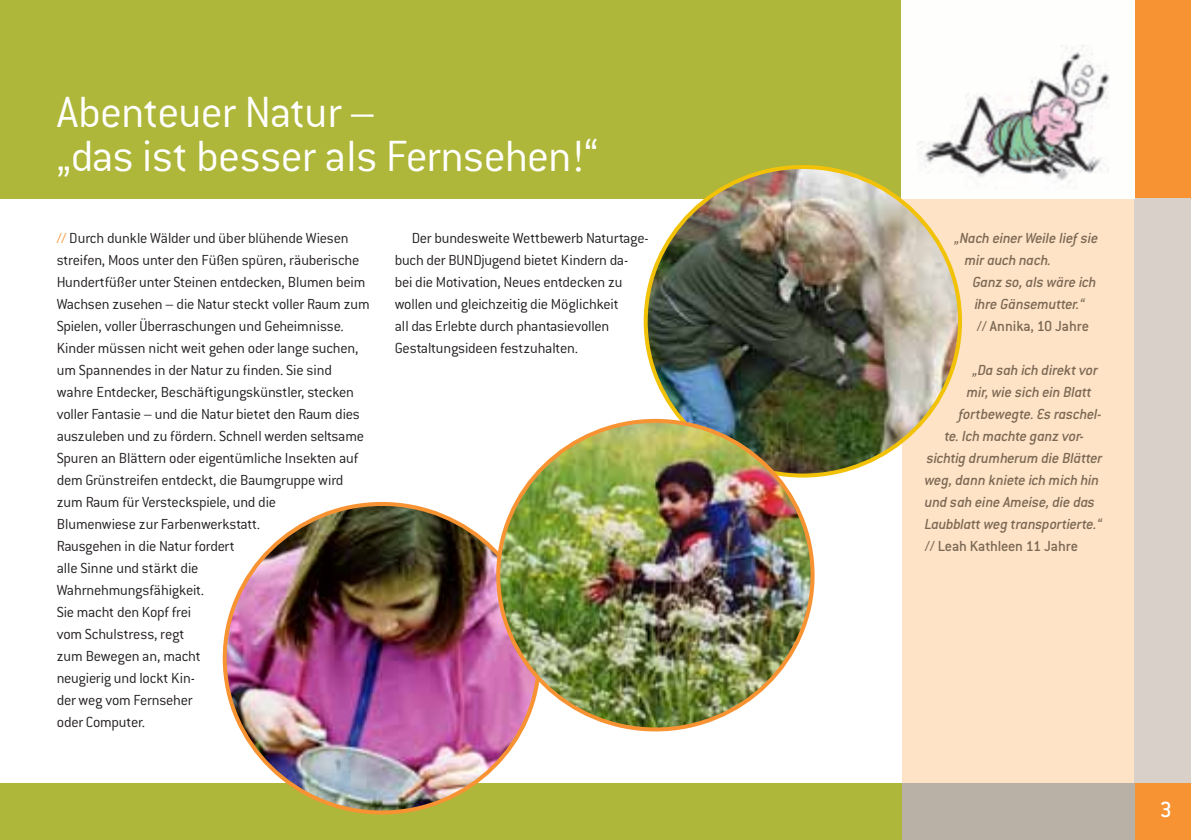
<style>
.page{position:relative;width:1191px;height:840px;background:#fff}
.page>*{position:absolute;margin:0;border:0;box-sizing:border-box;transform-origin:0 0}
.t1{font:300 48px/44px "Conduit ITC";letter-spacing:-.015em;color:#fff}
.t2{font:500 24px "Conduit ITC";color:#fff}
.t3{font:300 16px/22px "Conduit ITC";letter-spacing:-.015em;color:#231f20}
.t4{font:italic 500 16px "Conduit ITC";letter-spacing:-.01em;color:#7c6954}
.t5{font:500 16px "Conduit ITC";letter-spacing:-.01em;color:#7c6954}
.s1{color:#f79332}
</style>
<div class="page">
<div style="left:1132px;top:0;width:59px;height:198px;background:#f79332"></div>
<div style="left:901px;top:198px;width:233px;height:584px;background:#fee3c7"></div>
<div style="left:0;top:782px;width:904px;height:57px;background:#aeb739"></div>
<div style="left:1133px;top:782px;width:58px;height:57px;background:#f79332"></div>
<div style="left:901px;top:782px;width:233px;height:57px;background:#bab1a6"></div>
<div style="left:1134px;top:198px;width:57px;height:584px;background:#d8d0c9"></div>
<div style="left:0;top:0;width:904px;height:198px;background:#aeb739"></div>
<img style="left:901px;top:0;width:233px;height:198px">
<img style="left:225px;top:506px;width:312px;height:306px">
<img style="left:645px;top:167px;width:315px;height:308px">
<img style="left:498px;top:420px;width:314px;height:309px">
<h1 class="t1" style="left:57px;top:90px;width:543px">Abenteuer Natur –<br>„das ist besser als Fernsehen!“</h1>
<p class="t3" style="left:57px;top:226px;width:315px"><span class="s1">//</span> Durch dunkle Wälder und über blühende Wiesen streifen, Moos unter den Füßen spüren, räuberische Hundertfüßer unter Steinen entdecken, Blumen beim Wachsen zusehen – die Natur steckt voller Raum zum Spielen, voller Überraschungen und Geheimnisse.<br>Kinder müssen nicht weit gehen oder lange suchen, um Spannendes in der Natur zu finden. Sie sind wahre Entdecker, Beschäftigungskünstler, stecken voller Fantasie – und die Natur bietet den Raum dies auszuleben und zu fördern. Schnell werden seltsame Spuren an Blättern oder eigentümliche Insekten auf dem Grünstreifen entdeckt, die Baumgruppe wird zum Raum für Versteckspiele, und die<br>Blumenwiese zur Farbenwerkstatt.<br>Rausgehen in die Natur fordert<br>alle Sinne und stärkt die<br>Wahrnehmungsfähigkeit.<br>Sie macht den Kopf frei<br>vom Schulstress, regt<br>zum Bewegen an, macht<br>neugierig und lockt Kin-<br>der weg vom Fernseher<br>oder Computer.</p>
<p class="t3" style="left:395px;top:226px;width:255px;text-indent:17px">Der bundesweite Wettbewerb Naturtage&shy;buch der BUNDjugend bietet Kindern da&shy;bei die Motivation, Neues entdecken zu wollen und gleichzeitig die Möglichkeit<br>all das Erlebte durch phantasievollen Gestaltungsideen festzuhalten.</p>
<p class="t4" style="left:954px;top:228px;width:145px">„Nach einer Weile lief sie</p>
<p class="t4" style="left:964px;top:250px;width:88px">mir auch nach.</p>
<p class="t4" style="left:972px;top:272px;width:125px">Ganz so, als wäre ich</p>
<p class="t4" style="left:974px;top:294px;width:112px">ihre Gänsemutter.“</p>
<p class="t5" style="left:976px;top:316px;width:114px">// Annika, 10 Jahre</p>
<p class="t4" style="left:972px;top:360px;width:127px">„Da sah ich direkt vor</p>
<p class="t4" style="left:966px;top:382px;width:127px">mir, wie sich ein Blatt</p>
<p class="t4" style="left:958px;top:404px;width:145px">fortbewegte. Es raschel-</p>
<p class="t4" style="left:944px;top:426px;width:141px">te. Ich machte ganz vor-</p>
<p class="t4" style="left:926px;top:448px;width:177px">sichtig drumherum die Blätter</p>
<p class="t4" style="left:924px;top:470px;width:176px">weg, dann kniete ich mich hin</p>
<p class="t4" style="left:924px;top:492px;width:172px">und sah eine Ameise, die das</p>
<p class="t4" style="left:924px;top:514px;width:179px">Laubblatt weg transportierte.“</p>
<p class="t5" style="left:924px;top:536px;width:155px">// Leah Kathleen 11 Jahre</p>
<h2 class="t2" style="left:1159px;top:795px;width:14px">3</h2>
</div>
